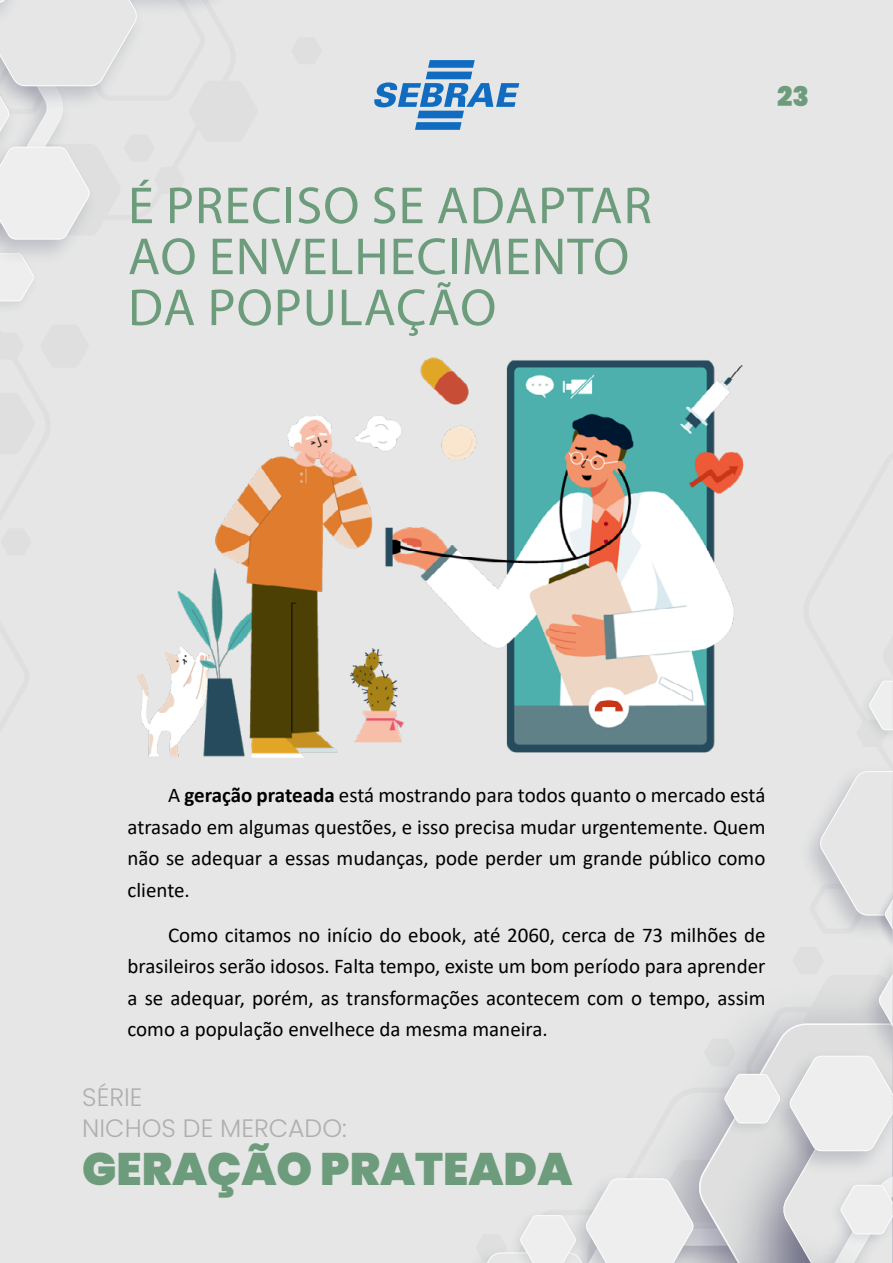
<style>
.page{position:relative;width:893px;height:1263px;background:#e5e6e5}
.page>*{position:absolute;margin:0;border:0;box-sizing:border-box;transform-origin:0 0}
.t1{font:52.5px/51px "Myriad Pro";letter-spacing:.02em;color:#6d9c7c}
.t2{font:900 45.45px "Poppins";color:#6d9c7c}
.t3{font:900 27px "Poppins";color:#6d9c7c}
.t4{font:300 25.2px/30.2px "Poppins";color:#afafaf}
.t5{font:21px/31.5px "Calibri";color:#000;text-align:justify}
.s1{font-weight:700}
</style>
<div class="page">
<img style="left:889px;top:939px;width:4px;height:5px">
<svg style="left:810px;top:681px;width:83px;height:258px"></svg>
<svg style="left:481px;top:965px;width:412px;height:298px"></svg>
<img style="left:0;top:239px;width:69px;height:32px">
<svg style="left:0;top:0;width:211px;height:239px"></svg>
<svg style="left:374px;top:60px;width:145px;height:70px"></svg>
<img style="left:137px;top:357px;width:744px;height:425px">
<h1 class="t1" style="left:128px;top:179px;width:525px">É PRECISO SE ADAPTAR<br>AO ENVELHECIMENTO<br>DA POPULAÇÃO</h1>
<p class="t3" style="left:777px;top:80px;width:33px">23</p>
<p class="t5" style="left:128px;top:779px;width:639px;text-indent:40px">A <span class="s1">geração prateada</span> está mostrando para todos quanto o mercado está atrasado em algumas questões, e isso precisa mudar urgentemente. Quem não se adequar a essas mudanças, pode perder um grande público como cliente.</p>
<p class="t5" style="left:128px;top:918px;width:639px;text-indent:41px">Como citamos no início do ebook, até 2060, cerca de 73 milhões de brasileiros serão idosos. Falta tempo, existe um bom período para aprender a se adequar, porém, as transformações acontecem com o tempo, assim como a população envelhece da mesma maneira.</p>
<p class="t4" style="left:82px;top:1082px;width:266px">SÉRIE<br>NICHOS DE MERCADO:</p>
<h2 class="t2" style="left:82px;top:1143px;width:492px">GERAÇÃO PRATEADA</h2>
</div>
